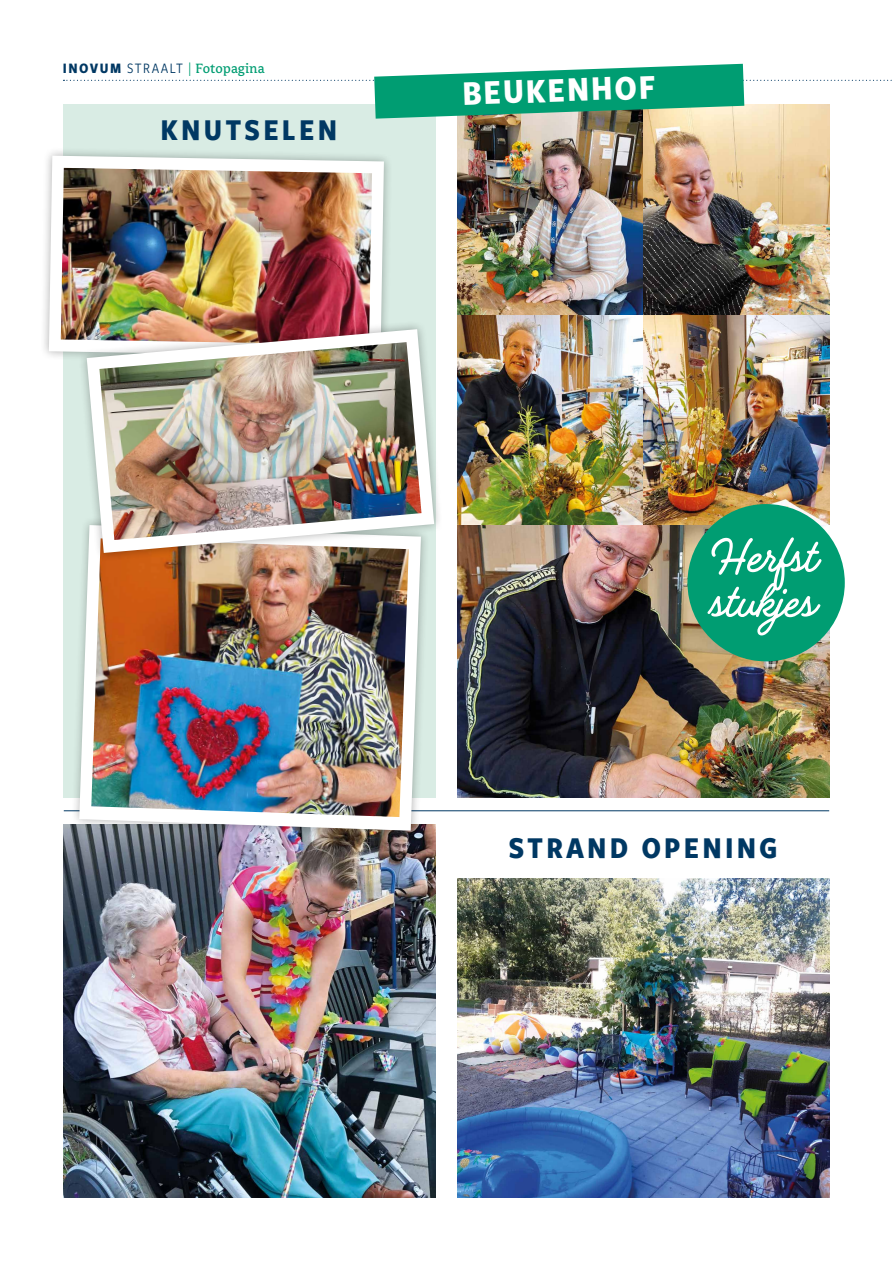
<style>
.page{position:relative;width:893px;height:1263px;background:#fff}
.page>*{position:absolute;margin:0;border:0;box-sizing:border-box;transform-origin:0 0}
.t1{font:55.5px/45px "Handelson Three";color:#fff}
.t2{font:700 36px "Freight Sans Cnd Pro";color:#fff}
.t3{font:700 31.5px "Freight Sans Cnd Pro";letter-spacing:.1em;color:#003863}
.t4{font:15px "Avance Pro";color:#009d72}
.s1{font-family:"Freight Sans Cnd Pro";font-weight:700;color:#003863}
.s2{font-family:"Freight Sans Cnd Pro";color:#003863}
.s3{font-family:"Freight Sans Cnd Pro"}
</style>
<div class="page">
<hr style="left:64px;top:810px;width:765px;height:1px;background:#003863">
<img style="left:64px;top:825px;width:372px;height:372px">
<img style="left:457px;top:119px;width:372px;height:196px">
<img style="left:457px;top:315px;width:372px;height:210px">
<img style="left:457px;top:525px;width:372px;height:272px">
<img style="left:457px;top:878px;width:372px;height:319px">
<div style="left:64px;top:104px;width:372px;height:693px;background:#d9ece4"></div>
<div style="left:687px;top:504px;width:158px;height:157px;background:#009d72;border-radius:50%"></div>
<div style="left:40px;top:147px;width:353px;height:219px;background:#000;opacity:.3"></div>
<svg style="left:49px;top:156px;width:335px;height:201px;fill:#fff"></svg>
<img style="left:61px;top:168px;width:311px;height:177px">
<div style="left:70px;top:516px;width:360px;height:323px;background:#000;opacity:.3"></div>
<svg style="left:79px;top:562px;width:342px;height:269px;fill:#fff"></svg>
<img style="left:91px;top:562px;width:318px;height:255px">
<div style="left:78px;top:320px;width:365px;height:242px;background:#000;opacity:.3"></div>
<img style="left:87px;top:329px;width:347px;height:224px">
<img style="left:99px;top:342px;width:322px;height:198px">
<svg style="left:63px;top:64px;width:829px;height:55px"></svg>
<p class="t4" style="left:63px;top:61px;width:203px"><span class="s1">INOVUM</span> <span class="s2">STRAALT</span> <span class="s3">|</span> Fotopagina</p>
<h3 class="t3" style="left:161px;top:108px;width:178px">KNUTSELEN</h3>
<h2 class="t2" style="left:462px;top:69px;width:195px;rotate:-2deg">BEUKENHOF</h2>
<h1 class="t1" style="left:707px;top:536px;width:110px">Herfst stukjes</h1>
<h3 class="t3" style="left:509px;top:826px;width:270px">STRAND OPENING</h3>
</div>
